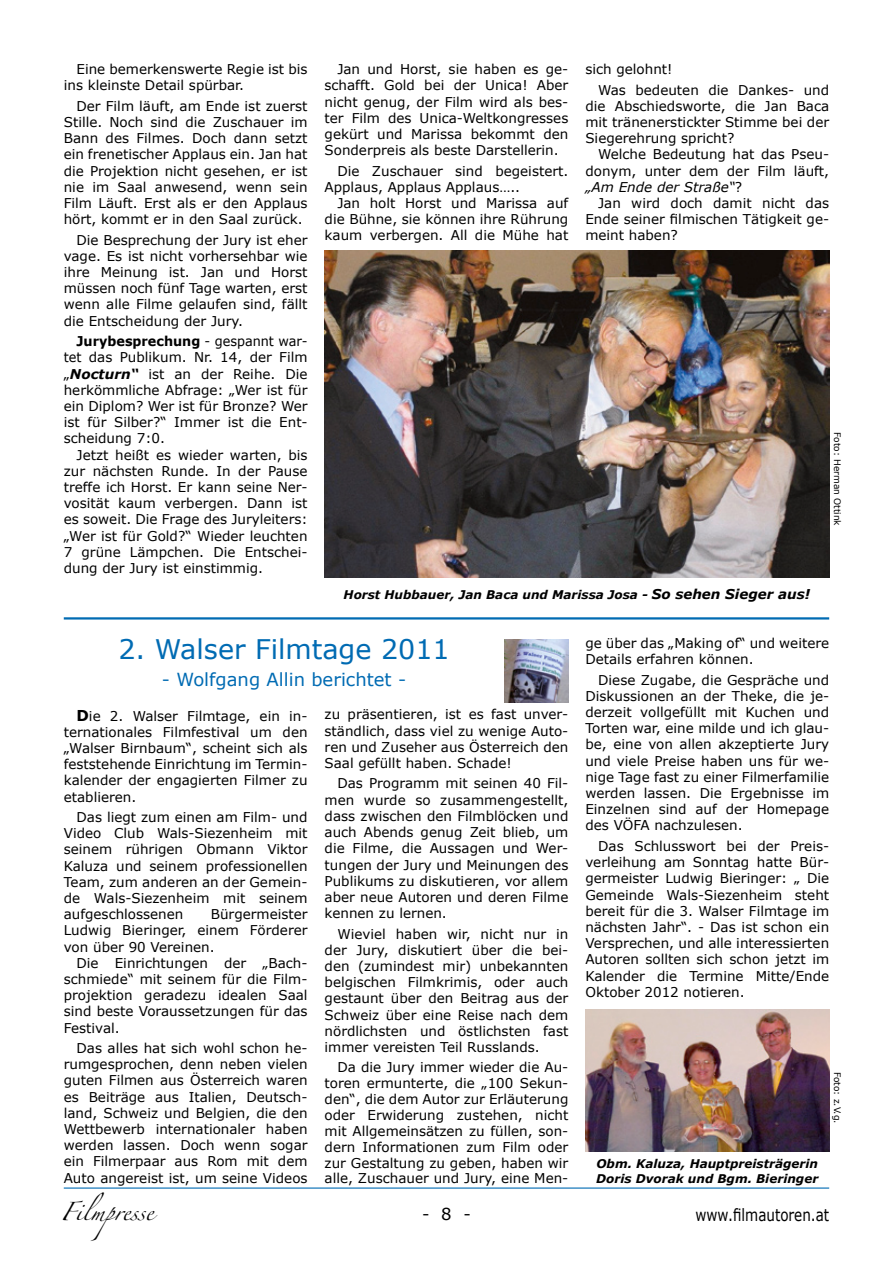
<style>
.page{position:relative;width:893px;height:1263px;background:#fff}
.page>*{position:absolute;margin:0;border:0;box-sizing:border-box;transform-origin:0 0}
.t1{font:27px "Verdana";color:#006bb3}
.t2{font:18px "Verdana";color:#006bb3}
.t3{font:16.8px "Verdana";color:#000;scale:.8 1}
.t4{font:16.5px "Zapfino";color:#000}
.t5{font:16.5px "Verdana";color:#000}
.t6{font:13.5px/16.2px "Verdana";color:#000;text-align:justify}
.t7{font:13.5px/16.2px "Verdana";color:#000;text-align:justify;scale:.95 1}
.t8{font:italic 700 12px/14.4px "Verdana";color:#000}
.t9{font:9px "Verdana";color:#000}
.s1{font-weight:700}
.s2{font-weight:700;font-style:italic}
.s3{font-style:italic}
.s4{font-size:13.5px}
.s5{font-weight:700;font-size:15px}
</style>
<div class="page">
<hr style="left:64px;top:1187px;width:765px;height:1px;background:#006bb3">
<hr style="left:64px;top:617px;width:765px;height:2px;background:#006bb3">
<img style="left:325px;top:250px;width:504px;height:327px">
<img style="left:504px;top:639px;width:64px;height:63px">
<img style="left:585px;top:1010px;width:244px;height:141px">
<p class="t6" style="left:64px;top:61px;width:245px;text-indent:13px">Eine bemerkenswerte Regie ist bis ins kleinste Detail spürbar.</p>
<p class="t6" style="left:64px;top:98px;width:245px;text-indent:13px">Der Film läuft, am Ende ist zuerst Stille. Noch sind die Zuschauer im Bann des Filmes. Doch dann setzt ein frenetischer Applaus ein. Jan hat die Projektion nicht gesehen, er ist nie im Saal anwesend, wenn sein Film Läuft. Erst als er den Applaus hört, kommt er in den Saal zurück.</p>
<p class="t6" style="left:64px;top:232px;width:245px;text-indent:13px">Die Besprechung der Jury ist eher vage. Es ist nicht vorhersehbar wie ihre Meinung ist. Jan und Horst müssen noch fünf Tage warten, erst wenn alle Filme gelaufen sind, fällt die Entscheidung der Jury.</p>
<p class="t7" style="left:64px;top:333px;width:258px;text-indent:13px"><span class="s1">Jurybesprechung</span> - gespannt war&shy;tet das Publikum. Nr. 14, der Film „<span class="s2">Nocturn“</span> ist an der Reihe. Die herkömmliche Abfrage: „Wer ist für ein Diplom? Wer ist für Bronze? Wer ist für Silber?“ Immer ist die Ent&shy;scheidung 7:0.</p>
<p class="t6" style="left:64px;top:447px;width:245px;text-indent:13px">Jetzt heißt es wieder warten, bis zur nächsten Runde. In der Pause treffe ich Horst. Er kann seine Ner&shy;vosität kaum verbergen. Dann ist es soweit. Die Frage des Juryleiters: „Wer ist für Gold?“ Wieder leuchten 7 grüne Lämpchen. Die Entschei&shy;dung der Jury ist einstimmig.</p>
<p class="t6" style="left:325px;top:61px;width:245px;text-indent:13px">Jan und Horst, sie haben es ge&shy;schafft. Gold bei der Unica! Aber nicht genug, der Film wird als bes&shy;ter Film des Unica-Weltkongresses gekürt und Marissa bekommt den Sonderpreis als beste Darstellerin.</p>
<p class="t6" style="left:325px;top:163px;width:245px;text-indent:13px">Die Zuschauer sind begeistert.<br>Applaus, Applaus Applaus…..</p>
<p class="t6" style="left:325px;top:195px;width:245px;text-indent:13px">Jan holt Horst und Marissa auf die Bühne, sie können ihre Rührung kaum verbergen. All die Mühe hat</p>
<p class="t6" style="left:598px;top:59px;width:233px;line-height:20.4px;text-indent:-13px">sich gelohnt!<br>Was bedeuten die Dankes- und</p>
<p class="t6" style="left:585px;top:98px;width:245px">die Abschiedsworte, die Jan Baca mit tränenerstickter Stimme bei der Siegerehrung spricht?</p>
<p class="t6" style="left:585px;top:147px;width:245px;text-indent:13px">Welche Bedeutung hat das Pseu&shy;donym, unter dem der Film läuft, <span class="s3">„Am Ende der Straße“</span>?</p>
<p class="t6" style="left:585px;top:195px;width:245px;text-indent:13px">Jan wird doch damit nicht das Ende seiner filmischen Tätigkeit ge&shy;meint haben?</p>
<p class="t9" style="left:843px;top:432px;width:95px;rotate:90deg">Foto: Herman Ottink</p>
<p class="t8" style="left:344px;top:588px;width:468px">Horst Hubbauer, Jan Baca und Marissa Josa - <span class="s4">So sehen Sieger aus!</span></p>
<h1 class="t1" style="left:118px;top:632px;width:333px">2. Walser Filmtage 2011</h1>
<h2 class="t2" style="left:162px;top:668px;width:246px">- Wolfgang Allin berichtet -</h2>
<p class="t6" style="left:64px;top:708px;width:245px;text-indent:13px"><span class="s5">D</span>ie 2. Walser Filmtage, ein in&shy;ternationales Filmfestival um den „Walser Birnbaum“, scheint sich als feststehende Einrichtung im Termin&shy;kalender der engagierten Filmer zu etablieren.</p>
<p class="t6" style="left:64px;top:809px;width:245px;text-indent:13px">Das liegt zum einen am Film- und Video Club Wals-Siezenheim mit seinem rührigen Obmann Viktor Kaluza und seinem professionellen Team, zum anderen an der Gemein&shy;de Wals-Siezenheim mit seinem aufgeschlossenen</p>
<p class="t6" style="left:585px;top:635px;width:245px">ge über das „Making of“ und weitere<br>Details erfahren können.</p>
<p class="t6" style="left:585px;top:672px;width:245px;text-indent:13px">Diese Zugabe, die Gespräche und Diskussionen an der Theke, die je&shy;derzeit vollgefüllt mit Kuchen und Torten war, eine milde und ich glau&shy;be, eine von allen akzeptierte Jury und viele Preise haben uns für we&shy;nige Tage fast zu einer Filmerfamilie werden lassen. Die Ergebnisse im Einzelnen sind auf der Homepage des VÖFA nachzulesen.</p>
<p class="t6" style="left:585px;top:838px;width:245px;text-indent:13px">Das Schlusswort bei der Preis&shy;verleihung am Sonntag hatte Bür&shy;germeister Ludwig Bieringer: „ Die Gemeinde Wals-Siezenheim steht bereit für die 3. Walser Filmtage im nächsten Jahr“. - Das ist schon ein Versprechen, und alle interessierten Autoren sollten sich schon jetzt im Kalender die Termine Mitte/Ende Oktober 2012 notieren.</p>
<p class="t6" style="left:325px;top:707px;width:245px">zu präsentieren, ist es fast unver&shy;ständlich, dass viel zu wenige Auto&shy;ren und Zuseher aus Österreich den Saal gefüllt haben. Schade!</p>
<p class="t6" style="left:325px;top:776px;width:245px;text-indent:13px">Das Programm mit seinen 40 Fil&shy;men wurde so zusammengestellt, dass zwischen den Filmblöcken und auch Abends genug Zeit blieb, um die Filme, die Aussagen und Wer&shy;tungen der Jury und Meinungen des Publikums zu diskutieren, vor allem aber neue Autoren und deren Filme kennen zu lernen.</p>
<p class="t6" style="left:325px;top:926px;width:245px;text-indent:13px">Wieviel haben wir, nicht nur in der Jury, diskutiert über die bei&shy;den (zumindest mir) unbekannten belgischen Filmkrimis, oder auch gestaunt über den Beitrag aus der Schweiz über eine Reise nach dem nördlichsten und östlichsten fast immer vereisten Teil Russlands.</p>
<p class="t6" style="left:325px;top:1059px;width:245px;text-indent:13px">Da die Jury immer wieder die Au&shy;toren ermunterte, die „100 Sekun&shy;den“, die dem Autor zur Erläuterung oder Erwiderung zustehen, nicht mit Allgemeinsätzen zu füllen, son&shy;dern Informationen zum Film oder zur Gestaltung zu geben, haben wir alle, Zuschauer und Jury, eine Men-</p>
<p class="t6" style="left:64px;top:906px;width:245px;text-indent:147px">Bürgermeister Ludwig Bieringer, einem Förderer von über 90 Vereinen.</p>
<p class="t6" style="left:64px;top:955px;width:245px;text-indent:13px">Die Einrichtungen der „Bach&shy;schmiede“ mit seinem für die Film&shy;projektion geradezu idealen Saal sind beste Voraussetzungen für das Festival.</p>
<p class="t6" style="left:64px;top:1040px;width:245px;text-indent:13px">Das alles hat sich wohl schon he&shy;rumgesprochen, denn neben vielen guten Filmen aus Österreich waren es Beiträge aus Italien, Deutsch&shy;land, Schweiz und Belgien, die den Wettbewerb internationaler haben werden lassen. Doch wenn sogar ein Filmerpaar aus Rom mit dem Auto angereist ist, um seine Videos</p>
<p class="t9" style="left:843px;top:1072px;width:53px;rotate:90deg">Foto: z.V.g.</p>
<p class="t8" style="left:596px;top:1156px;width:223px">Obm. Kaluza, Hauptpreisträgerin<br>Doris Dvorak und Bgm. Bieringer</p>
<p class="t4" style="left:61px;top:1205px;width:95px">Filmpresse</p>
<p class="t5" style="left:422px;top:1204px;width:50px">- 8 -</p>
<p class="t3" style="left:695px;top:1204px;width:169px">www.filmautoren.at</p>
</div>
